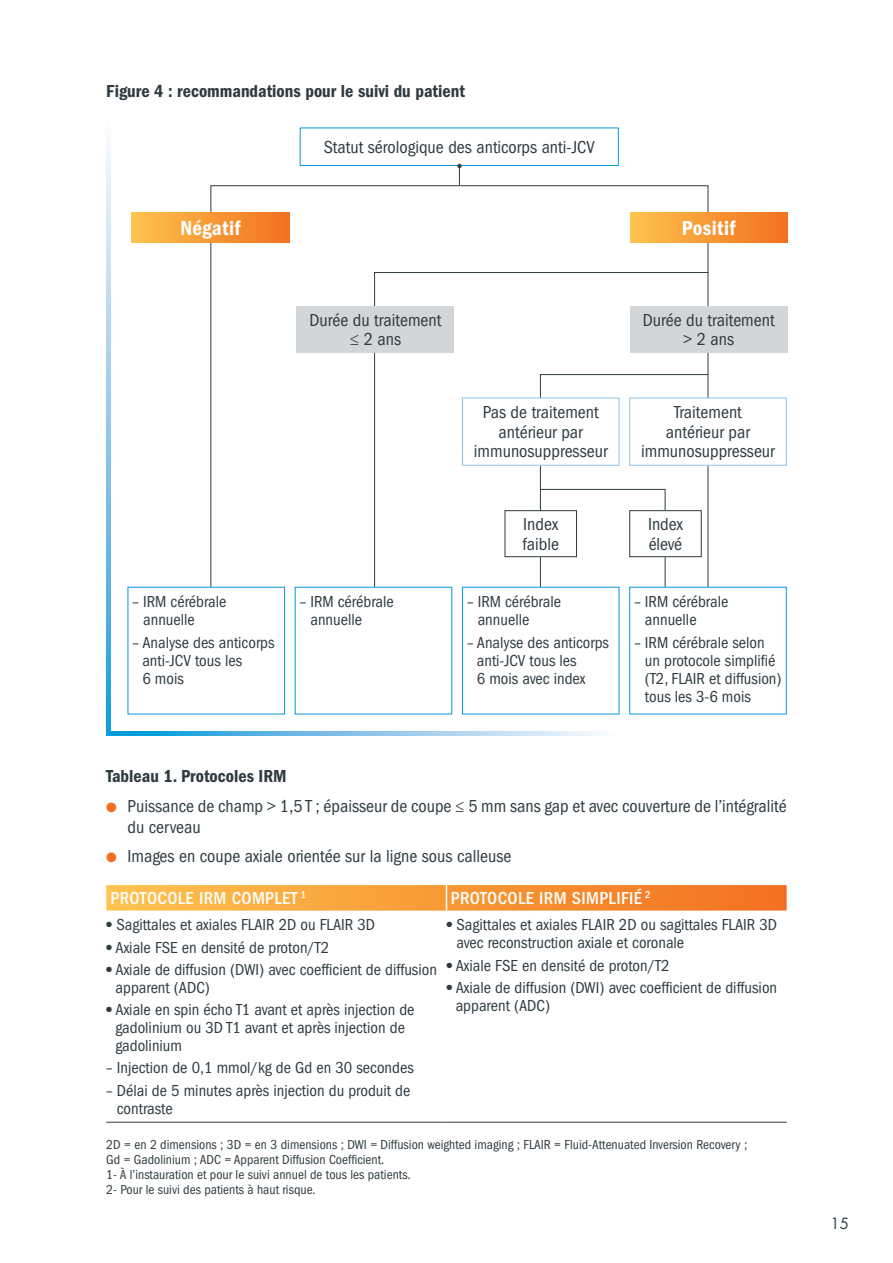
<style>
.page{position:relative;width:893px;height:1263px;background:#fff}
.page>*{position:absolute;margin:0;border:0;box-sizing:border-box;transform-origin:0 0}
.t1{font:21px "ITC Franklin Gothic Std Dm Cd";letter-spacing:.02em;color:#fff}
.t2{font:condensed 18px/19.5px "ITC Franklin Gothic Std";color:#2f3b41;text-align:center}
.t3{font:18px "ITC Franklin Gothic Std Dm Cd";color:#2f3b41}
.t4{font:500 condensed 18px "ITC Franklin Gothic Std";letter-spacing:.02em;color:#fff}
.t5{font:condensed 16.5px/18px "ITC Franklin Gothic Std";color:#2f3b41}
.t6{font:15px "Futura Std";color:#2f3b41}
.t7{font:condensed 13.5px/15px "ITC Franklin Gothic Std";color:#2f3b41}
.s1{color:#f36e21}
</style>
<div class="page">
<svg style="left:374px;top:272px;width:335px;height:337px"></svg>
<svg style="left:540px;top:374px;width:169px;height:235px"></svg>
<svg style="left:111px;top:731px;width:488px;height:5px;background:#7fc3e9"></svg>
<svg style="left:106px;top:144px;width:5px;height:592px;background:#8bc7eb"></svg>
<svg style="left:106px;top:885px;width:681px;height:25px;background:#f79937"></svg>
<hr style="left:106px;top:1122px;width:340px;height:1px;background:#2f3b41">
<hr style="left:446px;top:1122px;width:341px;height:1px;background:#2f3b41">
<div style="left:295px;top:587px;width:157px;height:127px;background:#fff"></div>
<div style="left:462px;top:587px;width:157px;height:127px;background:#fff"></div>
<div style="left:630px;top:587px;width:156px;height:127px;background:#fff"></div>
<div style="left:629px;top:587px;width:158px;height:127px;border:1px solid #069ad9"></div>
<div style="left:132px;top:213px;width:157px;height:29px;background:linear-gradient(to right,#fdc34e,#f2701f)"></div>
<div style="left:297px;top:306px;width:157px;height:47px;background:#d2d6d8"></div>
<div style="left:630px;top:306px;width:157px;height:47px;background:#d2d6d8"></div>
<div style="left:630px;top:398px;width:156px;height:67px;background:#fff"></div>
<div style="left:629px;top:398px;width:158px;height:68px;border:1px solid #8bc3ea"></div>
<div style="left:630px;top:511px;width:71px;height:46px;background:#fff"></div>
<div style="left:629px;top:510px;width:73px;height:47px;border:1px solid #2f3b41"></div>
<div style="left:462px;top:398px;width:157px;height:67px;background:#fff"></div>
<div style="left:462px;top:398px;width:157px;height:68px;border:1px solid #8bc3ea"></div>
<div style="left:505px;top:511px;width:71px;height:46px;background:#fff"></div>
<div style="left:505px;top:510px;width:72px;height:47px;border:1px solid #2f3b41"></div>
<div style="left:630px;top:213px;width:157px;height:29px;background:linear-gradient(to right,#fdc34e,#f2711f)"></div>
<div style="left:300px;top:128px;width:319px;height:38px;border:1px solid #069ad9"></div>
<svg style="left:457px;top:164px;width:5px;height:21px"></svg>
<p class="t3" style="left:106px;top:81px;width:360px">Figure 4 : recommandations pour le suivi du patient</p>
<p class="t1" style="left:180px;top:216px;width:62px">Négatif</p>
<p class="t2" style="left:324px;top:137px;width:272px">Statut sérologique des anticorps anti-JCV</p>
<p class="t1" style="left:682px;top:216px;width:55px">Positif</p>
<p class="t5" style="left:143px;top:593px;width:85px;text-indent:-11px">– IRM cérébrale annuelle</p>
<p class="t5" style="left:142px;top:633px;width:134px;text-indent:-10px">– Analyse des anticorps anti-JCV tous les<br>6 mois</p>
<p class="t2" style="left:309px;top:310px;width:133px">Durée du traitement ≤ 2 ans</p>
<p class="t2" style="left:643px;top:310px;width:133px">Durée du traitement &gt; 2 ans</p>
<p class="t2" style="left:474px;top:403px;width:135px">Pas de traitement antérieur par immunosuppresseur</p>
<p class="t2" style="left:522px;top:515px;width:38px;text-align:left">Index faible</p>
<p class="t5" style="left:310px;top:593px;width:85px;text-indent:-11px">– IRM cérébrale annuelle</p>
<p class="t5" style="left:478px;top:593px;width:85px;text-indent:-11px">– IRM cérébrale annuelle</p>
<p class="t5" style="left:477px;top:633px;width:134px;text-indent:-10px">– Analyse des anticorps anti-JCV tous les<br>6 mois avec index</p>
<p class="t2" style="left:641px;top:403px;width:135px">Traitement<br>antérieur par immunosuppresseur</p>
<p class="t2" style="left:648px;top:515px;width:36px;text-align:left">Index élevé</p>
<p class="t5" style="left:645px;top:593px;width:85px;text-indent:-11px">– IRM cérébrale annuelle</p>
<p class="t5" style="left:645px;top:633px;width:138px;text-indent:-11px">– IRM cérébrale selon un protocole simplifié (T2, FLAIR et diffusion) tous les 3-6 mois</p>
<p class="t3" style="left:106px;top:766px;width:182px">Tableau 1. Protocoles IRM</p>
<p class="t2" style="left:128px;top:795px;width:661px;line-height:21px;text-align:left;text-indent:-21px"><span class="s1">●</span> Puissance de champ &gt; 1,5 T ; épaisseur de coupe ≤ 5 mm sans gap et avec couverture de l’intégralité du cerveau</p>
<p class="t2" style="left:106px;top:846px;width:407px"><span class="s1">●</span> Images en coupe axiale orientée sur la ligne sous calleuse</p>
<p class="t4" style="left:111px;top:888px;width:197px">PROTOCOLE IRM COMPLET <sup>1</sup></p>
<p class="t4" style="left:451px;top:888px;width:201px">PROTOCOLE IRM SIMPLIFIÉ <sup>2</sup></p>
<p class="t5" style="left:106px;top:916px;width:270px">● Sagittales et axiales FLAIR 2D ou FLAIR 3D</p>
<p class="t5" style="left:106px;top:938px;width:224px">● Axiale FSE en densité de proton/T2</p>
<p class="t5" style="left:116px;top:961px;width:323px;text-indent:-9px">● Axiale de diffusion (DWI) avec coefficient de diffusion apparent (ADC)</p>
<p class="t5" style="left:116px;top:1001px;width:301px;text-indent:-9px">● Axiale en spin écho T1 avant et après injection de gadolinium ou 3D T1 avant et après injection de gadolinium</p>
<p class="t5" style="left:106px;top:1059px;width:309px">– Injection de 0,1 mmol/kg de Gd en 30 secondes</p>
<p class="t5" style="left:117px;top:1081px;width:295px;text-indent:-11px">– Délai de 5 minutes après injection du produit de contraste</p>
<p class="t5" style="left:457px;top:916px;width:322px;text-indent:-10px">● Sagittales et axiales FLAIR 2D ou sagittales FLAIR 3D avec reconstruction axiale et coronale</p>
<p class="t5" style="left:446px;top:956px;width:224px">● Axiale FSE en densité de proton/T2</p>
<p class="t5" style="left:456px;top:979px;width:323px;text-indent:-9px">● Axiale de diffusion (DWI) avec coefficient de diffusion apparent (ADC)</p>
<p class="t7" style="left:106px;top:1137px;width:642px">2D = en 2 dimensions ; 3D = en 3 dimensions ; DWI = Diffusion weighted imaging ; FLAIR = Fluid-Attenuated Inversion Recovery ; Gd = Gadolinium ; ADC = Apparent Diffusion Coefficient.<br>1- À l’instauration et pour le suivi annuel de tous les patients.<br>2- Pour le suivi des patients à haut risque.</p>
<p class="t6" style="left:831px;top:1213px;width:20px">15</p>
</div>
